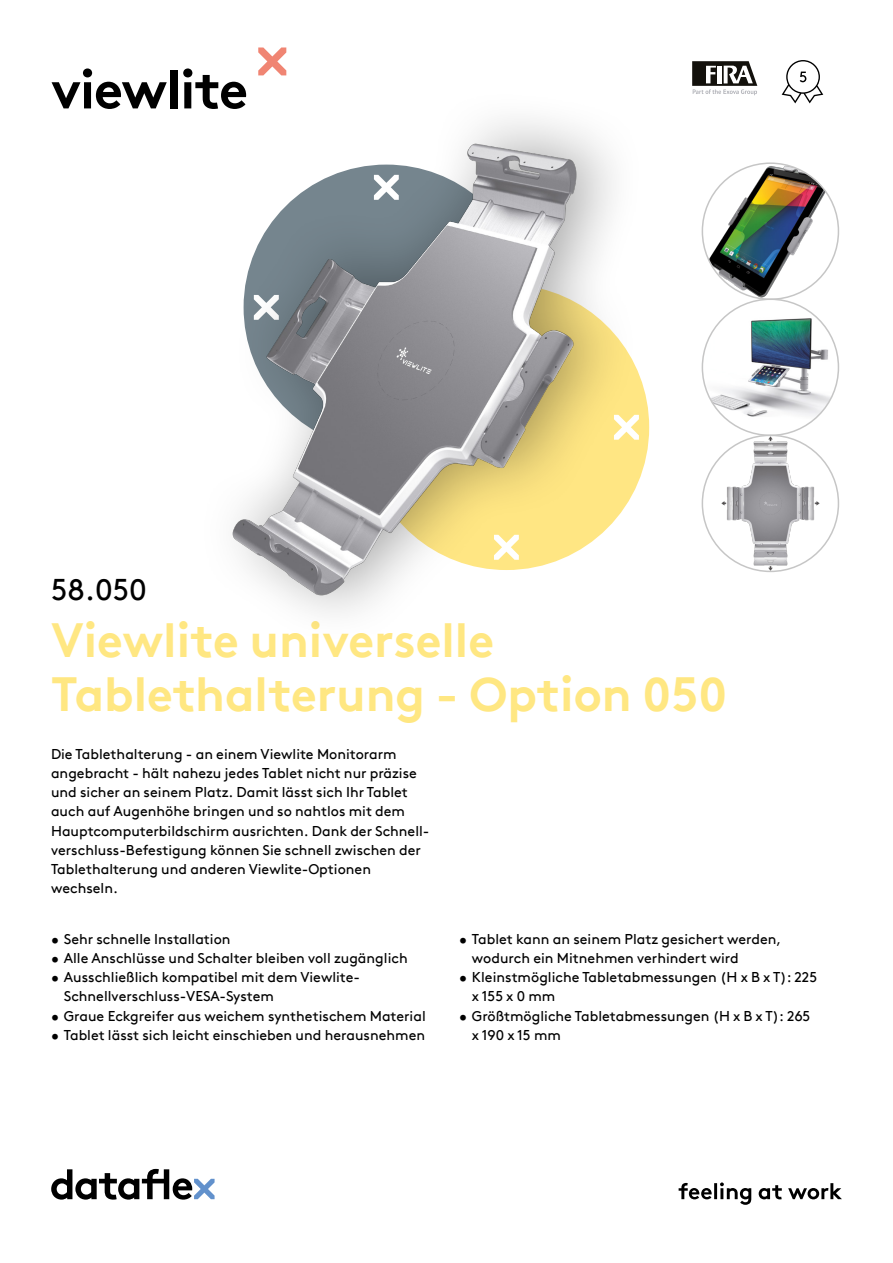
<style>
.page{position:relative;width:893px;height:1263px;background:#fff}
.page>*{position:absolute;margin:0;border:0;box-sizing:border-box;transform-origin:0 0}
.hoofdstuk{font:700 54px "Brown Pro TT";letter-spacing:-.02em;color:#000}
.productnaam{font:700 48px/54px "Brown Pro TT";color:#ffe782}
.productnummer{font:30px "Brown Pro TT";color:#000}
.omschrijving{font:14.25px/19.2px "Brown Pro TT";color:#000}
</style>
<div class="page">
<svg style="left:51px;top:1169px;width:164px;height:30px"></svg>
<svg style="left:679px;top:1182px;width:163px;height:23px"></svg>
<svg style="left:258px;top:47px;width:28px;height:28px"></svg>
<img style="left:708px;top:165px;width:125px;height:134px">
<img style="left:702px;top:313px;width:136px;height:109px">
<img style="left:721px;top:435px;width:99px;height:136px">
<div style="left:195px;top:88px;width:450px;height:558px;background:#000;opacity:.35"></div>
<img style="left:224px;top:133px;width:361px;height:473px">
<svg style="left:692px;top:61px;width:65px;height:34px"></svg>
<svg style="left:782px;top:60px;width:41px;height:43px"></svg>
<p class="hoofdstuk" style="left:51px;top:46px;width:198px">viewlite</p>
<p class="productnummer" style="left:51px;top:566px;width:97px">58.050</p>
<p class="productnaam" style="left:51px;top:608px;width:678px">Viewlite universelle<br>Tablethalterung - Option 050</p>
<p class="omschrijving" style="left:51px;top:743px;width:380px">Die Tablethalterung - an einem Viewlite Monitorarm angebracht - hält nahezu jedes Tablet nicht nur präzise und sicher an seinem Platz. Damit lässt sich Ihr Tablet auch auf Augenhöhe bringen und so nahtlos mit dem Hauptcomputerbildschirm ausrichten. Dank der Schnell&shy;verschluss-Befestigung können Sie schnell zwischen der Tablethalterung und anderen Viewlite-Optionen wechseln.</p>
<p class="omschrijving" style="left:51px;top:928px;width:181px">• Sehr schnelle Installation</p>
<p class="omschrijving" style="left:51px;top:947px;width:358px">• Alle Anschlüsse und Schalter bleiben voll zugänglich</p>
<p class="omschrijving" style="left:64px;top:966px;width:298px;text-indent:-13px">• Ausschließlich kompatibel mit dem Viewlite-<br>Schnellverschluss-VESA-System</p>
<p class="omschrijving" style="left:51px;top:1005px;width:376px">• Graue Eckgreifer aus weichem synthetischem Material</p>
<p class="omschrijving" style="left:51px;top:1024px;width:376px">• Tablet lässt sich leicht einschieben und herausnehmen</p>
<p class="omschrijving" style="left:472px;top:928px;width:311px;text-indent:-13px">• Tablet kann an seinem Platz gesichert werden, wodurch ein Mitnehmen verhindert wird</p>
<p class="omschrijving" style="left:472px;top:966px;width:347px;text-indent:-13px">• Kleinstmögliche Tabletabmessungen (H x B x T): 225 x 155 x 0 mm</p>
<p class="omschrijving" style="left:472px;top:1005px;width:340px;text-indent:-13px">• Größtmögliche Tabletabmessungen (H x B x T): 265 x 190 x 15 mm</p>
</div>
